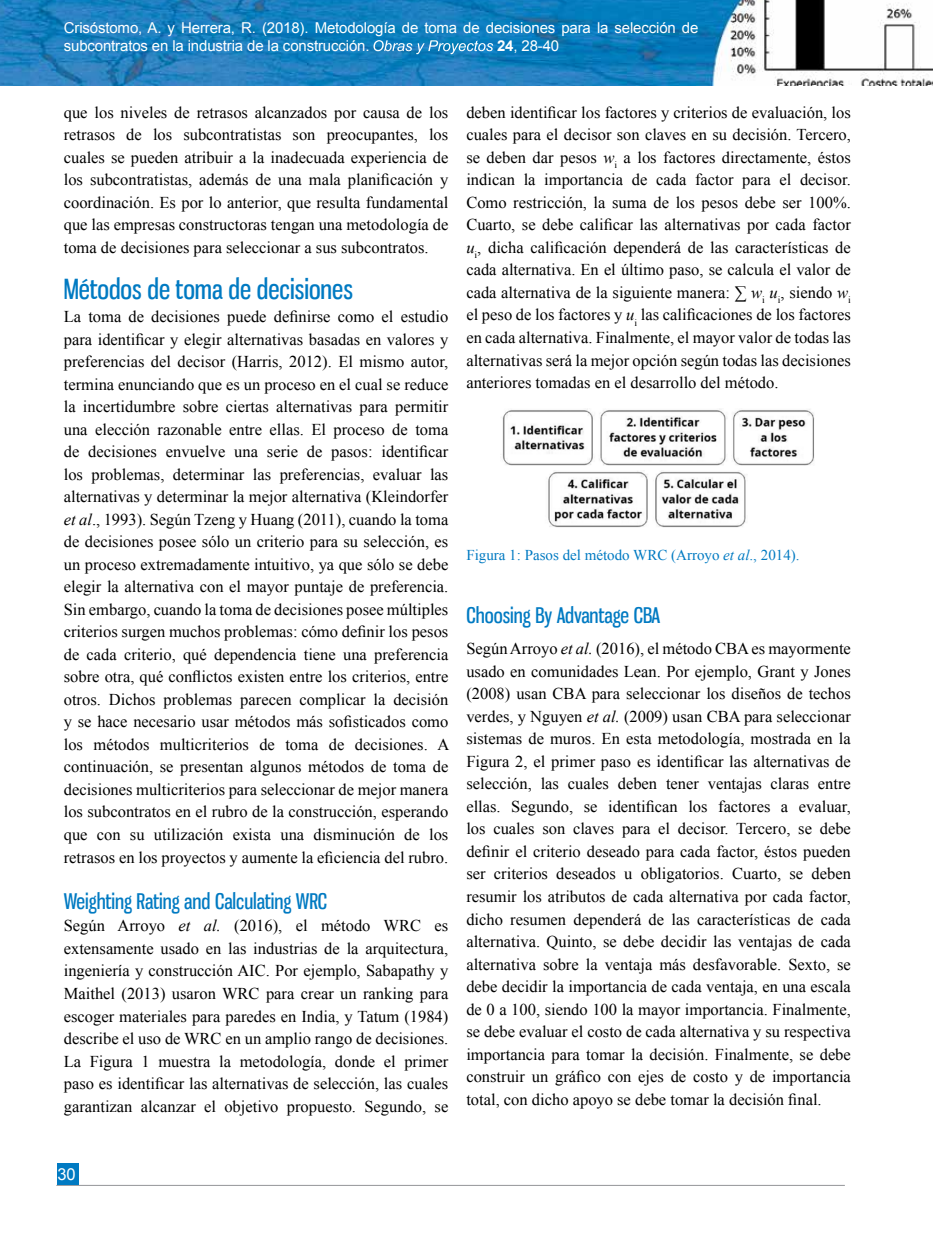
<style>
.page{position:relative;width:936px;height:1234px;background:#fff}
.page>*{position:absolute;margin:0;border:0;box-sizing:border-box;transform-origin:0 0}
.t1{font:27px "Gnuolane Free";color:#007ac2}
.t2{font:21px "Gnuolane Free";color:#007ac2}
.t3{font:16.5px/22.5px "Times New Roman";color:#000;text-align:justify}
.t4{font:16.5px "Arial";color:#fff}
.t5{font:15px/18px "Arial";letter-spacing:-.01em;color:#fff}
.t6{font:15px "Times New Roman";color:#007ac2}
.s1{font-weight:700}
.s2{font-style:italic}
</style>
<div class="page">
<img style="left:0;top:0;width:932px;height:85px">
<hr style="left:56px;top:1184px;width:788px;height:1px;background:#939598">
<div style="left:57px;top:1163px;width:21px;height:21px;background:#007ac2"></div>
<svg style="left:373px;top:40px;width:120px;height:14px;background:#4499cb"></svg>
<img style="left:502px;top:409px;width:312px;height:56px">
<img style="left:548px;top:471px;width:198px;height:56px">
<p class="t5" style="left:64px;top:19px;width:636px">Crisóstomo, A. y Herrera, R. (2018). Metodología de toma de decisiones para la selección de subcontratos en la industria de la construcción.</p>
<p class="t5" style="left:497px;top:37px;width:64px"><span class="s1">24</span>, 28-40</p>
<p class="t3" style="left:64px;top:101px;width:386px">que los niveles de retrasos alcanzados por causa de los retrasos de los subcontratistas son preocupantes, los cuales se pueden atribuir a la inadecuada experiencia de los subcontratistas, además de una mala planificación y coordinación. Es por lo anterior, que resulta fundamental que las empresas constructoras tengan una metodología de toma de decisiones para seleccionar a sus subcontratos.</p>
<h1 class="t1" style="left:64px;top:273px;width:291px">Métodos de toma de decisiones</h1>
<p class="t3" style="left:64px;top:305px;width:387px">La toma de decisiones puede definirse como el estudio para identificar y elegir alternativas basadas en valores y preferencias del decisor (Harris, 2012). El mismo autor, termina enunciando que es un proceso en el cual se reduce la incertidumbre sobre ciertas alternativas para permitir una elección razonable entre ellas. El proceso de toma de decisiones envuelve una serie de pasos: identificar los problemas, determinar las preferencias, evaluar las alternativas y determinar la mejor alternativa (Kleindorfer <span class="s2">et al</span>., 1993). Según Tzeng y Huang (2011), cuando la toma de decisiones posee sólo un criterio para su selección, es un proceso extremadamente intuitivo, ya que sólo se debe elegir la alternativa con el mayor puntaje de preferencia.<br>Sin embargo, cuando la toma de decisiones posee múltiples criterios surgen muchos problemas: cómo definir los pesos de cada criterio, qué dependencia tiene una preferencia sobre otra, qué conflictos existen entre los criterios, entre otros. Dichos problemas parecen complicar la decisión y se hace necesario usar métodos más sofisticados como los métodos multicriterios de toma de decisiones. A continuación, se presentan algunos métodos de toma de decisiones multicriterios para seleccionar de mejor manera los subcontratos en el rubro de la construcción, esperando que con su utilización exista una disminución de los retrasos en los proyectos y aumente la eficiencia del rubro.</p>
<p class="t2" style="left:64px;top:888px;width:265px">Weighting Rating and Calculating WRC</p>
<p class="t3" style="left:64px;top:914px;width:386px">Según Arroyo <span class="s2">et al.</span> (2016), el método WRC es extensamente usado en las industrias de la arquitectura, ingeniería y construcción AIC. Por ejemplo, Sabapathy y Maithel (2013) usaron WRC para crear un ranking para escoger materiales para paredes en India, y Tatum (1984) describe el uso de WRC en un amplio rango de decisiones.<br>La Figura 1 muestra la metodología, donde el primer paso es identificar las alternativas de selección, las cuales garantizan alcanzar el objetivo propuesto. Segundo, se</p>
<p class="t3" style="left:466px;top:101px;width:386px">deben identificar los factores y criterios de evaluación, los cuales para el decisor son claves en su decisión. Tercero, se deben dar pesos <span class="s2">w</span><sub>i</sub> a los factores directamente, éstos indican la importancia de cada factor para el decisor.<br>Como restricción, la suma de los pesos debe ser 100%.<br>Cuarto, se debe calificar las alternativas por cada factor <span class="s2">u</span><sub>i</sub>, dicha calificación dependerá de las características de cada alternativa. En el último paso, se calcula el valor de cada alternativa de la siguiente manera: ∑ <span class="s2">w</span><sub>i</sub> <span class="s2">u</span><sub>i</sub>, siendo <span class="s2">w</span><sub>i </sub>el peso de los factores y <span class="s2">u</span><sub>i</sub> las calificaciones de los factores en cada alternativa. Finalmente, el mayor valor de todas las alternativas será la mejor opción según todas las decisiones anteriores tomadas en el desarrollo del método.</p>
<p class="t6" style="left:466px;top:544px;width:335px">Figura 1: Pasos del método WRC (Arroyo <span class="s2">et al</span>., 2014).</p>
<p class="t2" style="left:466px;top:602px;width:196px">Choosing By Advantage CBA</p>
<p class="t3" style="left:466px;top:637px;width:386px">Según Arroyo <span class="s2">et al.</span> (2016), el método CBA es mayormente usado en comunidades Lean. Por ejemplo, Grant y Jones (2008) usan CBA para seleccionar los diseños de techos verdes, y Nguyen <span class="s2">et al.</span> (2009) usan CBA para seleccionar sistemas de muros. En esta metodología, mostrada en la Figura 2, el primer paso es identificar las alternativas de selección, las cuales deben tener ventajas claras entre ellas. Segundo, se identifican los factores a evaluar, los cuales son claves para el decisor. Tercero, se debe definir el criterio deseado para cada factor, éstos pueden ser criterios deseados u obligatorios. Cuarto, se deben resumir los atributos de cada alternativa por cada factor, dicho resumen dependerá de las características de cada alternativa. Quinto, se debe decidir las ventajas de cada alternativa sobre la ventaja más desfavorable. Sexto, se debe decidir la importancia de cada ventaja, en una escala de 0 a 100, siendo 100 la mayor importancia. Finalmente, se debe evaluar el costo de cada alternativa y su respectiva importancia para tomar la decisión. Finalmente, se debe construir un gráfico con ejes de costo y de importancia total, con dicho apoyo se debe tomar la decisión final.</p>
<p class="t4" style="left:57px;top:1163px;width:20px">30</p>
</div>
